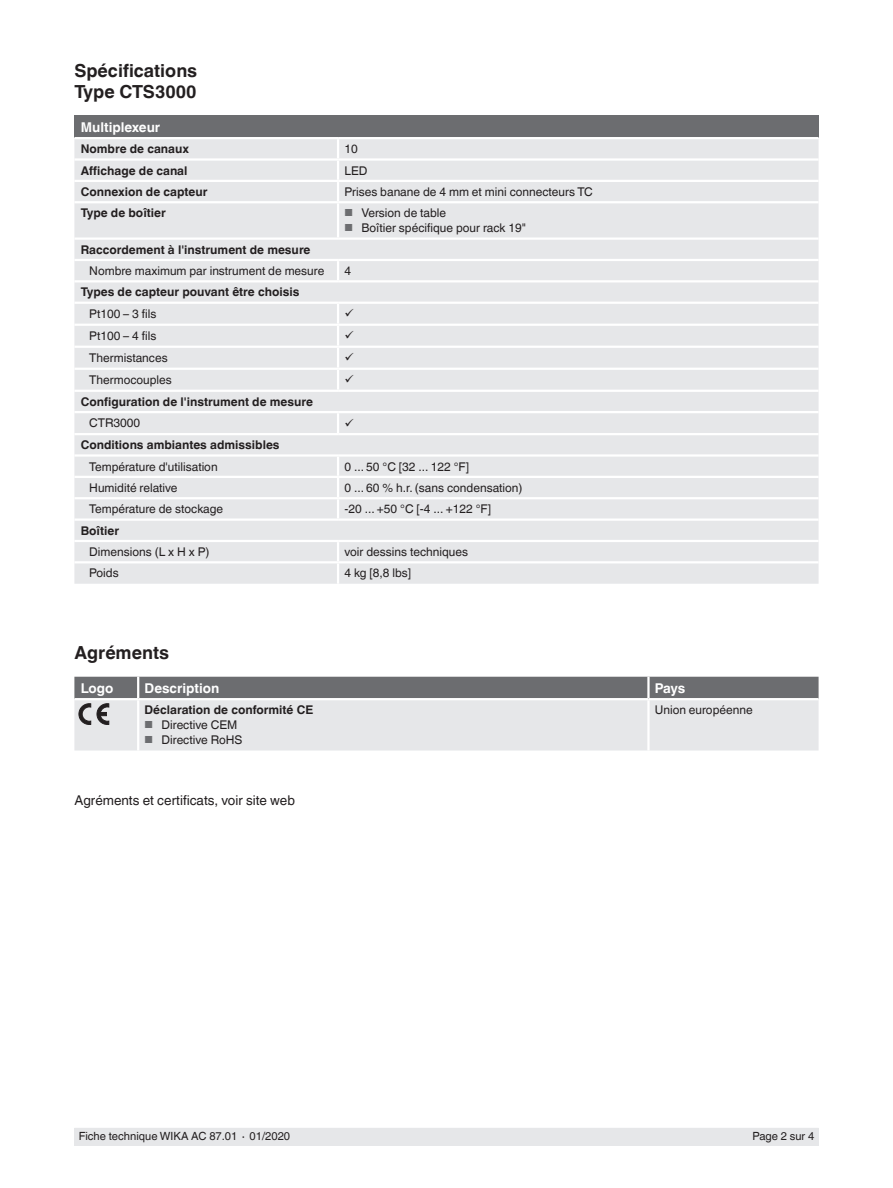
<style>
.page{position:relative;width:893px;height:1188px;background:#fff}
.page>*{position:absolute;margin:0;border:0;box-sizing:border-box;transform-origin:0 0}
.t1{font:700 18px/21px "Helvetica World";color:#231f20}
.t2{font:13.5px "Helvetica World";color:#231f20}
.t3{font:700 13.5px "Helvetica World";color:#fff}
.t4{font:12px "Helvetica World";color:#231f20}
.t5{font:700 12px "Helvetica World";color:#231f20}
.t6{font:11.25px "Helvetica World";color:#231f20}
.s1{font-size:10.2px;color:#6c6d70}
</style>
<div class="page">
<div style="left:74px;top:1128px;width:745px;height:18px;background:#e6e7e9"></div>
<div style="left:74px;top:116px;width:745px;height:22px;background:#6c6d70"></div>
<div style="left:74px;top:139px;width:745px;height:445px;background:#e6e7e9"></div>
<hr style="left:74px;top:137px;width:264px;height:2px;background:#fff">
<hr style="left:338px;top:137px;width:481px;height:2px;background:#fff">
<hr style="left:74px;top:158px;width:264px;height:3px;background:#fff">
<hr style="left:338px;top:158px;width:481px;height:3px;background:#fff">
<hr style="left:74px;top:180px;width:264px;height:2px;background:#fff">
<hr style="left:338px;top:180px;width:481px;height:2px;background:#fff">
<svg style="left:337px;top:139px;width:2px;height:62px"></svg>
<hr style="left:74px;top:201px;width:264px;height:2px;background:#fff">
<hr style="left:338px;top:201px;width:481px;height:2px;background:#fff">
<hr style="left:337px;top:203px;width:2px;height:34px;background:#fff">
<hr style="left:74px;top:237px;width:264px;height:3px;background:#fff">
<hr style="left:338px;top:237px;width:481px;height:3px;background:#fff">
<hr style="left:74px;top:259px;width:264px;height:2px;background:#fff">
<hr style="left:338px;top:259px;width:481px;height:2px;background:#fff">
<svg style="left:337px;top:261px;width:2px;height:19px"></svg>
<hr style="left:74px;top:280px;width:264px;height:2px;background:#fff">
<hr style="left:338px;top:280px;width:481px;height:2px;background:#fff">
<hr style="left:74px;top:302px;width:264px;height:2px;background:#fff">
<hr style="left:338px;top:302px;width:481px;height:2px;background:#fff">
<hr style="left:337px;top:304px;width:2px;height:20px;background:#fff">
<hr style="left:74px;top:324px;width:264px;height:2px;background:#fff">
<hr style="left:338px;top:324px;width:481px;height:2px;background:#fff">
<hr style="left:337px;top:326px;width:2px;height:20px;background:#fff">
<hr style="left:74px;top:346px;width:264px;height:2px;background:#fff">
<hr style="left:338px;top:346px;width:481px;height:2px;background:#fff">
<hr style="left:337px;top:348px;width:2px;height:20px;background:#fff">
<hr style="left:74px;top:368px;width:264px;height:2px;background:#fff">
<hr style="left:338px;top:368px;width:481px;height:2px;background:#fff">
<hr style="left:337px;top:370px;width:2px;height:20px;background:#fff">
<hr style="left:74px;top:390px;width:264px;height:2px;background:#fff">
<hr style="left:338px;top:390px;width:481px;height:2px;background:#fff">
<hr style="left:74px;top:411px;width:264px;height:2px;background:#fff">
<hr style="left:338px;top:411px;width:481px;height:2px;background:#fff">
<hr style="left:337px;top:413px;width:2px;height:20px;background:#fff">
<hr style="left:74px;top:476px;width:264px;height:2px;background:#fff">
<hr style="left:74px;top:497px;width:264px;height:2px;background:#fff">
<hr style="left:74px;top:518px;width:264px;height:3px;background:#fff">
<hr style="left:338px;top:518px;width:481px;height:3px;background:#fff">
<hr style="left:74px;top:540px;width:264px;height:2px;background:#fff">
<hr style="left:338px;top:540px;width:481px;height:2px;background:#fff">
<svg style="left:337px;top:542px;width:2px;height:19px"></svg>
<hr style="left:74px;top:561px;width:264px;height:2px;background:#fff">
<hr style="left:338px;top:561px;width:481px;height:2px;background:#fff">
<hr style="left:337px;top:563px;width:2px;height:21px;background:#fff">
<hr style="left:74px;top:433px;width:264px;height:2px;background:#fff">
<hr style="left:338px;top:433px;width:481px;height:2px;background:#fff">
<hr style="left:74px;top:454px;width:264px;height:3px;background:#fff">
<hr style="left:338px;top:454px;width:481px;height:3px;background:#fff">
<hr style="left:338px;top:476px;width:481px;height:2px;background:#fff">
<svg style="left:337px;top:457px;width:2px;height:61px"></svg>
<hr style="left:338px;top:497px;width:481px;height:2px;background:#fff">
<svg style="left:74px;top:677px;width:745px;height:74px;background:#c3c4c6"></svg>
<svg style="left:345px;top:309px;width:8px;height:8px"></svg>
<svg style="left:345px;top:331px;width:8px;height:8px"></svg>
<svg style="left:345px;top:353px;width:8px;height:8px"></svg>
<svg style="left:345px;top:375px;width:8px;height:8px"></svg>
<svg style="left:345px;top:418px;width:8px;height:8px"></svg>
<h1 class="t1" style="left:74px;top:60px;width:124px">Spécifications<br>Type CTS3000</h1>
<p class="t3" style="left:81px;top:119px;width:81px">Multiplexeur</p>
<p class="t5" style="left:81px;top:142px;width:110px">Nombre de canaux</p>
<p class="t4" style="left:344px;top:142px;width:15px">10</p>
<p class="t5" style="left:81px;top:163px;width:108px">Affichage de canal</p>
<p class="t4" style="left:344px;top:163px;width:25px">LED</p>
<p class="t5" style="left:81px;top:185px;width:128px">Connexion de capteur</p>
<p class="t4" style="left:344px;top:185px;width:250px">Prises banane de 4 mm et mini connecteurs TC</p>
<p class="t5" style="left:81px;top:206px;width:87px">Type de boîtier</p>
<p class="t4" style="left:344px;top:206px;width:103px"><span class="s1">■</span> Version de table</p>
<p class="t4" style="left:344px;top:221px;width:183px"><span class="s1">■</span> Boîtier spécifique pour rack 19"</p>
<p class="t5" style="left:81px;top:242px;width:231px">Raccordement à l'instrument de mesure</p>
<p class="t4" style="left:89px;top:264px;width:237px">Nombre maximum par instrument de mesure</p>
<p class="t4" style="left:344px;top:264px;width:8px">4</p>
<p class="t5" style="left:81px;top:285px;width:220px">Types de capteur pouvant être choisis</p>
<p class="t4" style="left:89px;top:307px;width:69px">Pt100 – 3 fils</p>
<p class="t4" style="left:89px;top:329px;width:69px">Pt100 – 4 fils</p>
<p class="t4" style="left:89px;top:351px;width:80px">Thermistances</p>
<p class="t4" style="left:89px;top:373px;width:84px">Thermocouples</p>
<p class="t5" style="left:81px;top:395px;width:234px">Configuration de l'instrument de mesure</p>
<p class="t4" style="left:89px;top:416px;width:52px">CTR3000</p>
<p class="t5" style="left:81px;top:438px;width:200px">Conditions ambiantes admissibles</p>
<p class="t4" style="left:89px;top:459px;width:130px">Température d'utilisation</p>
<p class="t4" style="left:344px;top:459px;width:126px">0 ... 50 °C [32 ... 122 °F]</p>
<p class="t4" style="left:89px;top:481px;width:90px">Humidité relative</p>
<p class="t4" style="left:344px;top:481px;width:180px">0 ... 60 % h.r. (sans condensation)</p>
<p class="t4" style="left:89px;top:502px;width:135px">Température de stockage</p>
<p class="t4" style="left:344px;top:502px;width:148px">-20 ... +50 °C [-4 ... +122 °F]</p>
<p class="t5" style="left:81px;top:523px;width:40px">Boîtier</p>
<p class="t4" style="left:89px;top:545px;width:122px">Dimensions (L x H x P)</p>
<p class="t4" style="left:344px;top:545px;width:125px">voir dessins techniques</p>
<p class="t4" style="left:89px;top:566px;width:31px">Poids</p>
<p class="t4" style="left:344px;top:566px;width:68px">4 kg [8,8 lbs]</p>
<h1 class="t1" style="left:74px;top:642px;width:96px">Agréments</h1>
<p class="t3" style="left:81px;top:680px;width:34px">Logo</p>
<p class="t3" style="left:145px;top:680px;width:76px">Description</p>
<p class="t3" style="left:655px;top:680px;width:32px">Pays</p>
<p class="t5" style="left:145px;top:703px;width:170px">Déclaration de conformité CE</p>
<p class="t4" style="left:145px;top:718px;width:94px"><span class="s1">■</span> Directive CEM</p>
<p class="t4" style="left:145px;top:733px;width:99px"><span class="s1">■</span> Directive RoHS</p>
<p class="t4" style="left:655px;top:703px;width:99px">Union européenne</p>
<p class="t2" style="left:74px;top:792px;width:222px">Agréments et certificats, voir site web</p>
<p class="t6" style="left:79px;top:1130px;width:213px">Fiche technique WIKA AC 87.01 ∙ 01/2020</p>
<p class="t6" style="left:753px;top:1130px;width:63px">Page 2 sur 4</p>
</div>
